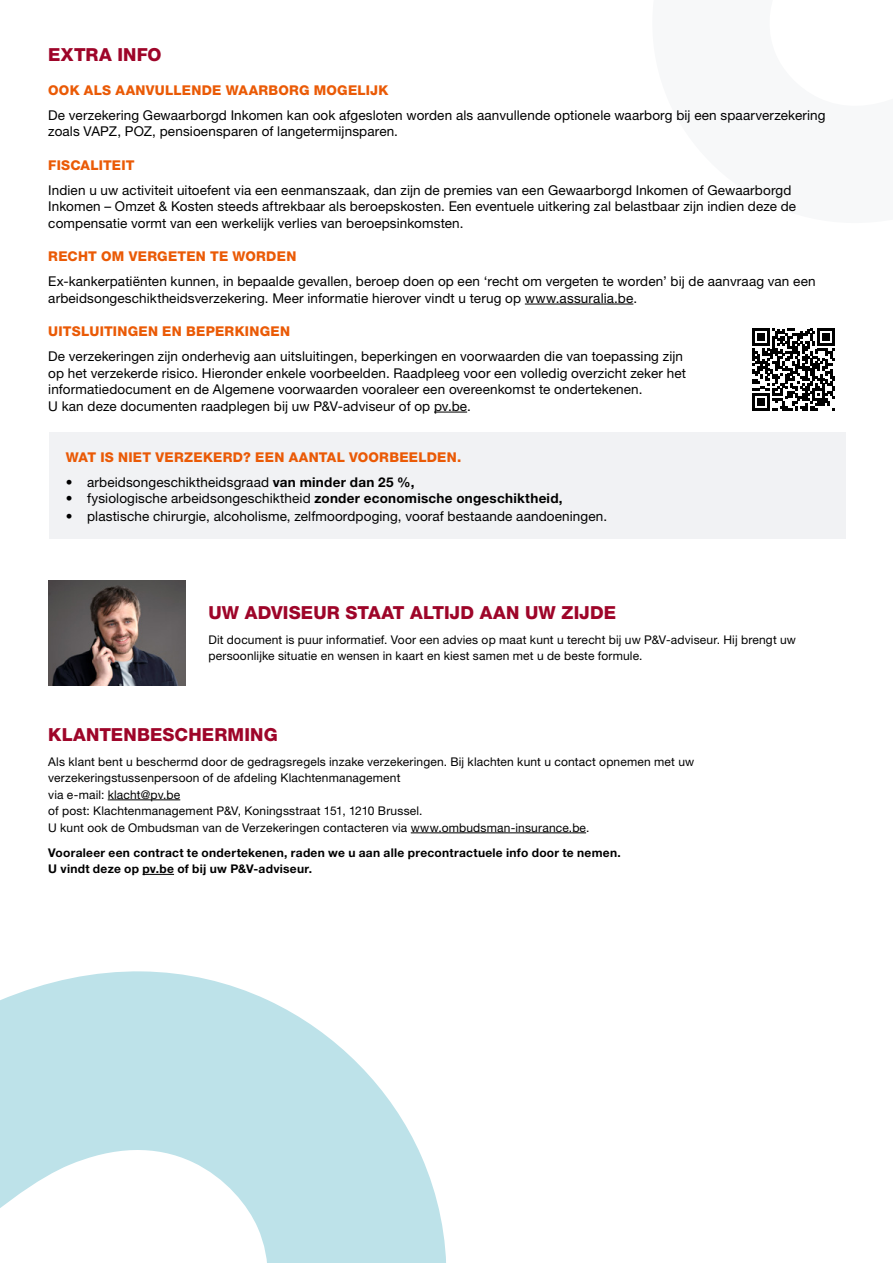
<style>
.page{position:relative;width:893px;height:1263px;background:#fff}
.page>*{position:absolute;margin:0;border:0;box-sizing:border-box;transform-origin:0 0}
.t1{font:800 18px "Helvetica Neue LT Std";letter-spacing:.01em;color:#9e0529}
.t2{font:13.5px/16.5px "Helvetica Neue LT Std";letter-spacing:.01em;color:#000}
.t3{font:800 13.5px "Helvetica Neue LT Std";letter-spacing:.02em;color:#ea5a06}
.t4{font:12px/16.5px "Helvetica Neue LT Std";letter-spacing:.015em;color:#000}
.t5{font:700 12px/16.5px "Helvetica Neue LT Std";letter-spacing:.025em;color:#000}
.s1{font-weight:700}
</style>
<div class="page">
<svg style="left:0;top:971px;width:446px;height:292px;fill:#bde2e9"></svg>
<hr style="left:108px;top:799px;width:72px;height:1px;background:#000">
<hr style="left:411px;top:832px;width:175px;height:1px;background:#000">
<hr style="left:143px;top:874px;width:31px;height:1px;background:#000">
<img style="left:48px;top:581px;width:137px;height:104px">
<hr style="left:525px;top:304px;width:108px;height:1px;background:#000">
<hr style="left:434px;top:412px;width:33px;height:1px;background:#000">
<div style="left:49px;top:432px;width:796px;height:106px;background:#f1f2f4"></div>
<svg style="left:753px;top:329px;width:82px;height:82px"></svg>
<h1 class="t1" style="left:48px;top:44px;width:115px">EXTRA INFO</h1>
<p class="t3" style="left:48px;top:82px;width:342px">OOK ALS AANVULLENDE WAARBORG MOGELIJK</p>
<p class="t2" style="left:48px;top:106px;width:779px">De verzekering Gewaarborgd Inkomen kan ook afgesloten worden als aanvullende optionele waarborg bij een spaarverzekering zoals VAPZ, POZ, pensioensparen of langetermijnsparen.</p>
<p class="t3" style="left:48px;top:157px;width:88px">FISCALITEIT</p>
<p class="t2" style="left:48px;top:181px;width:749px">Indien u uw activiteit uitoefent via een eenmanszaak, dan zijn de premies van een Gewaarborgd Inkomen of Gewaarborgd<br>Inkomen – Omzet &amp; Kosten steeds aftrekbaar als beroepskosten. Een eventuele uitkering zal belastbaar zijn indien deze de compensatie vormt van een werkelijk verlies van beroepsinkomsten.</p>
<p class="t3" style="left:48px;top:248px;width:250px">RECHT OM VERGETEN TE WORDEN</p>
<p class="t2" style="left:48px;top:273px;width:769px">Ex-kankerpatiënten kunnen, in bepaalde gevallen, beroep doen op een ‘recht om vergeten te worden’ bij de aanvraag van een arbeidsongeschiktheidsverzekering. Meer informatie hierover vindt u terug op www.assuralia.be.</p>
<p class="t3" style="left:48px;top:323px;width:243px">UITSLUITINGEN EN BEPERKINGEN</p>
<p class="t2" style="left:48px;top:348px;width:639px">De verzekeringen zijn onderhevig aan uitsluitingen, beperkingen en voorwaarden die van toepassing zijn op het verzekerde risico. Hieronder enkele voorbeelden. Raadpleeg voor een volledig overzicht zeker het informatiedocument en de Algemene voorwaarden vooraleer een overeenkomst te ondertekenen.<br>U kan deze documenten raadplegen bij uw P&amp;V-adviseur of op pv.be.</p>
<p class="t3" style="left:66px;top:449px;width:397px">WAT IS NIET VERZEKERD? EEN AANTAL VOORBEELDEN.</p>
<p class="t2" style="left:66px;top:474px;width:350px">• arbeidsongeschiktheidsgraad <span class="s1">van minder dan 25 %,</span></p>
<p class="t2" style="left:66px;top:490px;width:498px">• fysiologische arbeidsongeschiktheid <span class="s1">zonder economische ongeschiktheid,</span></p>
<p class="t2" style="left:66px;top:508px;width:543px">• plastische chirurgie, alcoholisme, zelfmoordpoging, vooraf bestaande aandoeningen.</p>
<h1 class="t1" style="left:208px;top:602px;width:409px">UW ADVISEUR STAAT ALTIJD AAN UW ZIJDE</h1>
<p class="t4" style="left:208px;top:631px;width:589px">Dit document is puur informatief. Voor een advies op maat kunt u terecht bij uw P&amp;V-adviseur. Hij brengt uw persoonlijke situatie en wensen in kaart en kiest samen met u de beste formule.</p>
<h1 class="t1" style="left:48px;top:723px;width:231px">KLANTENBESCHERMING</h1>
<p class="t4" style="left:48px;top:753px;width:647px">Als klant bent u beschermd door de gedragsregels inzake verzekeringen. Bij klachten kunt u contact opnemen met uw verzekeringstussenpersoon of de afdeling Klachtenmanagement<br>via e-mail: klacht@pv.be<br>of post: Klachtenmanagement P&amp;V, Koningsstraat 151, 1210 Brussel.<br>U kunt ook de Ombudsman van de Verzekeringen contacteren via www.ombudsman-insurance.be.</p>
<p class="t5" style="left:48px;top:844px;width:574px">Vooraleer een contract te ondertekenen, raden we u aan alle precontractuele info door te nemen.<br>U vindt deze op pv.be of bij uw P&amp;V-adviseur.</p>
</div>
